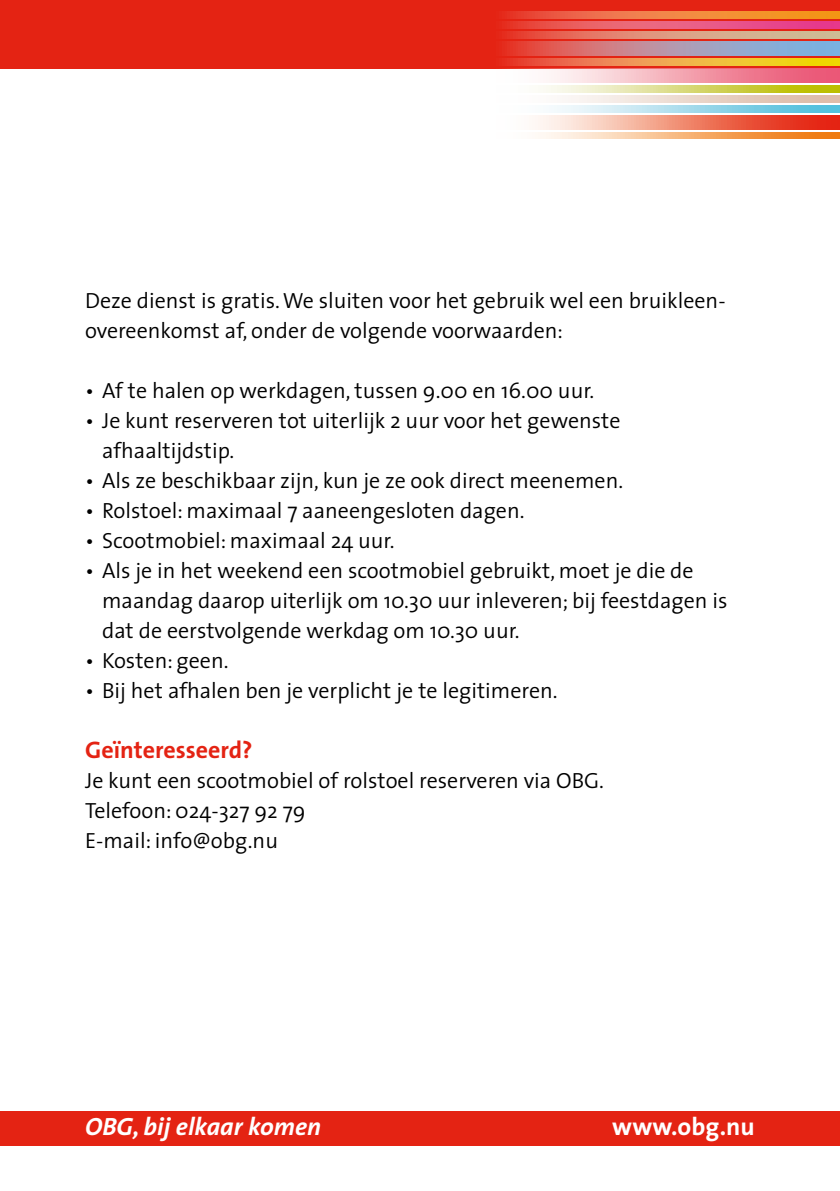
<style>
.page{position:relative;width:840px;height:1191px;background:#fff}
.page>*{position:absolute;margin:0;border:0;box-sizing:border-box;transform-origin:0 0}
.t1{font:italic 700 25px "The Sans";color:#fff}
.t2{font:700 25px "The Sans";color:#fff}
.t3{font:700 24px "The Sans";color:#e42313}
.t4{font:300 22px/30px "The Sans";color:#000}
</style>
<div class="page">
<div style="left:0;top:0;width:839px;height:68px;background:#e42313"></div>
<div style="left:0;top:1111px;width:839px;height:34px;background:#e42313"></div>
<svg style="left:540px;top:86px;width:299px;height:6px;background:#d8d974"></svg>
<svg style="left:535px;top:116px;width:304px;height:13px;background:#f08975"></svg>
<svg style="left:551px;top:106px;width:288px;height:7px;background:#a0daeb"></svg>
<svg style="left:505px;top:42px;width:334px;height:13px;background:#b38b9e"></svg>
<svg style="left:538px;top:133px;width:301px;height:6px;background:#f6b57a"></svg>
<svg style="left:568px;top:96px;width:271px;height:6px;background:#e9d5c9"></svg>
<svg style="left:505px;top:32px;width:334px;height:6px;background:#dc8f76"></svg>
<svg style="left:505px;top:21px;width:334px;height:7px;background:#e85374"></svg>
<svg style="left:505px;top:59px;width:334px;height:6px;background:#ed9f39"></svg>
<svg style="left:551px;top:69px;width:288px;height:13px;background:#f29fae"></svg>
<svg style="left:505px;top:11px;width:334px;height:7px;background:#f07b38"></svg>
<p class="t4" style="left:85px;top:285px;width:639px">Deze dienst is gratis. We sluiten voor het gebruik wel een bruikleen&shy;overeenkomst af, onder de volgende voorwaarden:</p>
<p class="t4" style="left:85px;top:375px;width:510px">• Af te halen op werkdagen, tussen 9.00 en 16.00 uur.</p>
<p class="t4" style="left:102px;top:405px;width:519px;text-indent:-17px">• Je kunt reserveren tot uiterlijk 2 uur voor het gewenste afhaaltijdstip.</p>
<p class="t4" style="left:85px;top:465px;width:539px">• Als ze beschikbaar zijn, kun je ze ook direct meenemen.</p>
<p class="t4" style="left:85px;top:495px;width:440px">• Rolstoel: maximaal 7 aaneengesloten dagen.</p>
<p class="t4" style="left:85px;top:525px;width:310px">• Scootmobiel: maximaal 24 uur.</p>
<p class="t4" style="left:102px;top:555px;width:626px;text-indent:-17px">• Als je in het weekend een scootmobiel gebruikt, moet je die de maandag daarop uiterlijk om 10.30 uur inleveren; bij feestdagen is dat de eerstvolgende werkdag om 10.30 uur.</p>
<p class="t4" style="left:85px;top:645px;width:145px">• Kosten: geen.</p>
<p class="t4" style="left:85px;top:675px;width:473px">• Bij het afhalen ben je verplicht je te legitimeren.</p>
<p class="t3" style="left:85px;top:730px;width:169px">Geïnteresseerd?</p>
<p class="t4" style="left:85px;top:765px;width:520px">Je kunt een scootmobiel of rolstoel reserveren via OBG.<br>Telefoon: 024-327 92 79<br>E-mail: info@obg.nu</p>
<p class="t1" style="left:85px;top:1106px;width:237px">OBG, bij elkaar komen</p>
<p class="t2" style="left:612px;top:1106px;width:144px">www.obg.nu</p>
</div>
